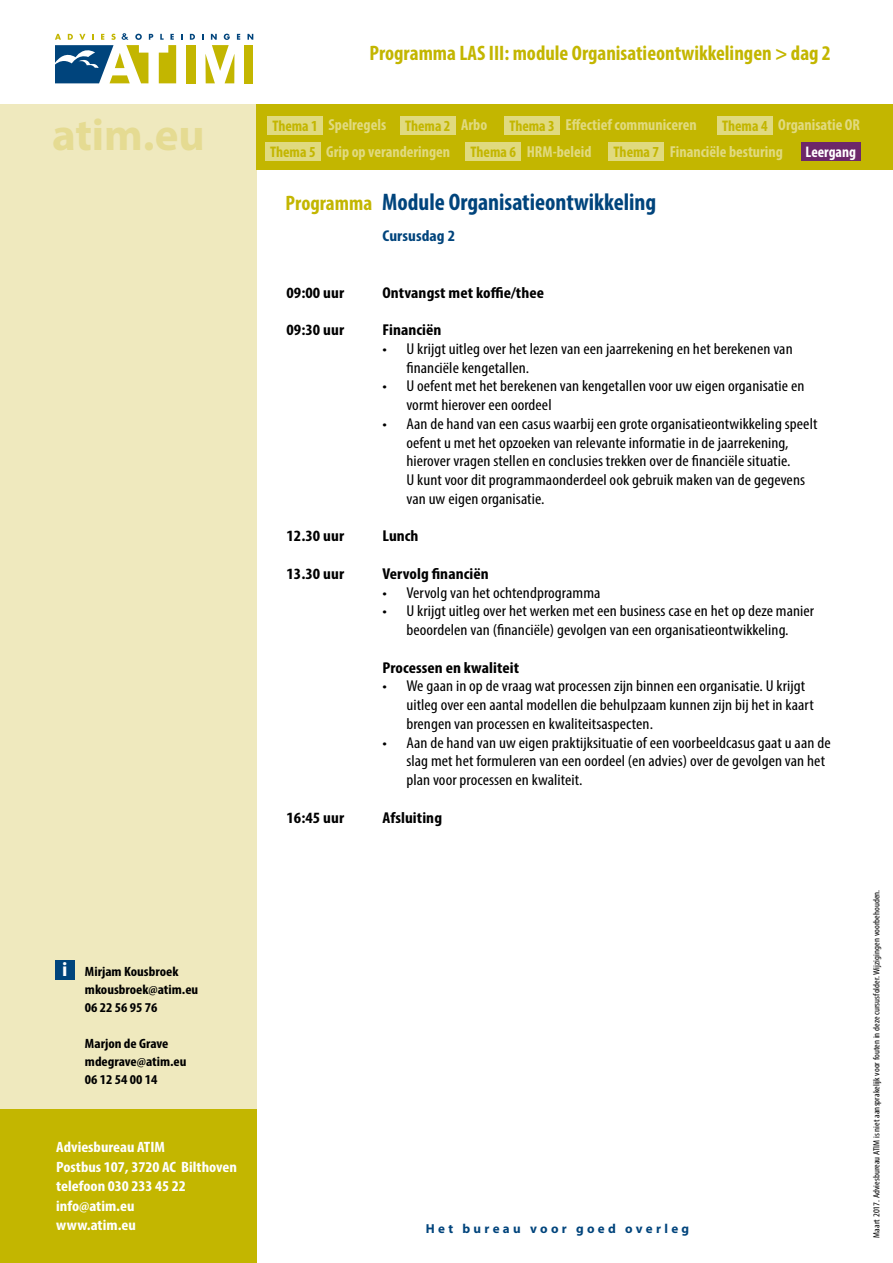
<style>
.page{position:relative;width:893px;height:1263px;background:#fff}
.page>*{position:absolute;margin:0;border:0;box-sizing:border-box;transform-origin:0 0}
.t1{font:700 45px "Myriad Pro";color:#e5db92}
.t2{font:700 condensed 24px "Myriad Pro";color:#00447c}
.t3{font:700 condensed 21px "Myriad Pro";color:#c3b600}
.t4{font:700 condensed 15.9px "Myriad Pro";color:#fff}
.t5{font:condensed 15.75px/18.8px "Myriad Pro";letter-spacing:.005em;color:#000;scale:1.1 1}
.t6{font:700 condensed 15.75px "Myriad Pro";letter-spacing:.005em;color:#000;scale:1.1 1}
.t7{font:700 condensed 15.75px "Myriad Pro";letter-spacing:.005em;color:#00447c;scale:1.1 1}
.t8{font:700 condensed 15.45px "Myriad Pro";color:#fff}
.t9{font:700 condensed 15px/19.5px "Myriad Pro";color:#fff;scale:1.1 1}
.t10{font:700 condensed 13.5px/18px "Myriad Pro";color:#000;scale:1.1 1}
.t11{font:700 13.05px "Myriad";letter-spacing:.255em;color:#00447c}
.t12{font:condensed 9px "Myriad Pro";letter-spacing:.005em;color:#000;scale:1.1 1}
.s1{font-family:"Myriad";font-stretch:normal;font-size:19.5px;color:#fff}
.s2{font-size:15.45px;color:#c3b600}
.s3{font-size:21px;color:#c3b600}
</style>
<div class="page">
<div style="left:0;top:104px;width:257px;height:1006px;background:#efe9be"></div>
<div style="left:257px;top:104px;width:636px;height:66px;background:#c3b600"></div>
<div style="left:265px;top:142px;width:55px;height:19px;background:#e0da7f"></div>
<div style="left:466px;top:142px;width:55px;height:19px;background:#e0da7f"></div>
<div style="left:609px;top:142px;width:55px;height:19px;background:#e0da7f"></div>
<div style="left:801px;top:142px;width:60px;height:19px;background:#6d276a"></div>
<svg style="left:190px;top:34px;width:5px;height:6px"></svg>
<svg style="left:247px;top:34px;width:6px;height:6px"></svg>
<div style="left:186px;top:45px;width:10px;height:38px;background:#c3b600"></div>
<svg style="left:159px;top:34px;width:24px;height:49px"></svg>
<svg style="left:202px;top:34px;width:38px;height:49px"></svg>
<div style="left:244px;top:45px;width:9px;height:38px;background:#c3b600"></div>
<svg style="left:55px;top:33px;width:98px;height:50px"></svg>
<div style="left:0;top:1110px;width:257px;height:153px;background:#c3b600"></div>
<div style="left:268px;top:116px;width:55px;height:19px;background:#e0da7f"></div>
<div style="left:400px;top:116px;width:55px;height:19px;background:#e0da7f"></div>
<div style="left:505px;top:116px;width:55px;height:19px;background:#e0da7f"></div>
<div style="left:717px;top:116px;width:55px;height:19px;background:#e0da7f"></div>
<div style="left:55px;top:960px;width:20px;height:20px;background:#00447c"></div>
<h1 class="t1" style="left:52px;top:105px;width:154px">atim.eu</h1>
<p class="t10" style="left:85px;top:962px;width:105px;text-indent:-23px"><span class="s1">i</span> Mirjam Kousbroek mkousbroek@atim.eu<br>06 22 56 95 76</p>
<p class="t10" style="left:85px;top:1034px;width:94px">Marjon de Grave mdegrave@atim.eu<br>06 12 54 00 14</p>
<p class="t9" style="left:56px;top:1137px;width:166px">Adviesbureau ATIM<br>Postbus 107, 3720 AC Bilthoven telefoon 030 233 45 22 info@atim.eu<br>www.atim.eu</p>
<h3 class="t3" style="left:369px;top:40px;width:463px">Programma LAS III: module Organisatieontwikkelingen &gt; dag 2</h3>
<p class="t4" style="left:272px;top:115px;width:216px"><span class="s2">Thema 1</span> Spelregels <span class="s2">Thema 2</span> Arbo</p>
<p class="t4" style="left:509px;top:115px;width:189px"><span class="s2">Thema 3</span> Effectief communiceren</p>
<p class="t4" style="left:722px;top:115px;width:139px"><span class="s2">Thema 4</span> Organisatie OR</p>
<p class="t4" style="left:270px;top:141px;width:182px"><span class="s2">Thema 5</span> Grip op veranderingen</p>
<p class="t4" style="left:471px;top:141px;width:122px"><span class="s2">Thema 6</span> HRM-beleid</p>
<p class="t4" style="left:614px;top:141px;width:171px"><span class="s2">Thema 7</span> Financiële besturing</p>
<p class="t8" style="left:806px;top:143px;width:52px">Leergang</p>
<h2 class="t2" style="left:286px;top:187px;width:372px"><span class="s3">Programma</span> Module Organisatieontwikkeling</h2>
<p class="t7" style="left:382px;top:226px;width:68px">Cursusdag 2</p>
<p class="t6" style="left:286px;top:283px;width:54px">09:00 uur</p>
<p class="t6" style="left:382px;top:283px;width:148px">Ontvangst met koffie/thee</p>
<p class="t6" style="left:286px;top:320px;width:54px">09:30 uur</p>
<p class="t6" style="left:382px;top:320px;width:55px">Financiën</p>
<p class="t5" style="left:406px;top:339px;width:353px;text-indent:-24px">• U krijgt uitleg over het lezen van een jaarrekening en het berekenen van financiële kengetallen.</p>
<p class="t5" style="left:406px;top:377px;width:363px;text-indent:-24px">• U oefent met het berekenen van kengetallen voor uw eigen organisatie en vormt hierover een oordeel</p>
<p class="t5" style="left:406px;top:414px;width:375px;text-indent:-24px">• Aan de hand van een casus waarbij een grote organisatieontwikkeling speelt oefent u met het opzoeken van relevante informatie in de jaarrekening, hierover vragen stellen en conclusies trekken over de financiële situatie.<br>U kunt voor dit programmaonderdeel ook gebruik maken van de gegevens van uw eigen organisatie.</p>
<p class="t6" style="left:286px;top:526px;width:54px">12.30 uur</p>
<p class="t6" style="left:382px;top:526px;width:34px">Lunch</p>
<p class="t6" style="left:286px;top:564px;width:54px">13.30 uur</p>
<p class="t6" style="left:382px;top:564px;width:98px">Vervolg financiën</p>
<p class="t5" style="left:382px;top:583px;width:200px">• Vervolg van het ochtendprogramma</p>
<p class="t5" style="left:382px;top:602px;width:394px;text-align:center">• U krijgt uitleg over het werken met een business case en het op deze manier beoordelen van (financiële) gevolgen van een organisatieontwikkeling.</p>
<p class="t6" style="left:382px;top:658px;width:126px">Processen en kwaliteit</p>
<p class="t5" style="left:406px;top:677px;width:372px;text-indent:-24px">• We gaan in op de vraag wat processen zijn binnen een organisatie. U krijgt uitleg over een aantal modellen die behulpzaam kunnen zijn bij het in kaart brengen van processen en kwaliteitsaspecten.</p>
<p class="t5" style="left:406px;top:733px;width:387px;text-indent:-24px">• Aan de hand van uw eigen praktijksituatie of een voorbeeldcasus gaat u aan de slag met het formuleren van een oordeel (en advies) over de gevolgen van het plan voor processen en kwaliteit.</p>
<p class="t6" style="left:286px;top:808px;width:54px">16:45 uur</p>
<p class="t6" style="left:382px;top:808px;width:56px">Afsluiting</p>
<p class="t11" style="left:426px;top:1222px;width:265px">Het bureau voor goed overleg</p>
<p class="t12" style="left:871px;top:1237px;width:318px;rotate:-90deg">Maart 2017. Adviesbureau ATIM is niet aansprakelijk voor fouten in deze cursusfolder. Wijzigingen voorbehouden.</p>
</div>
